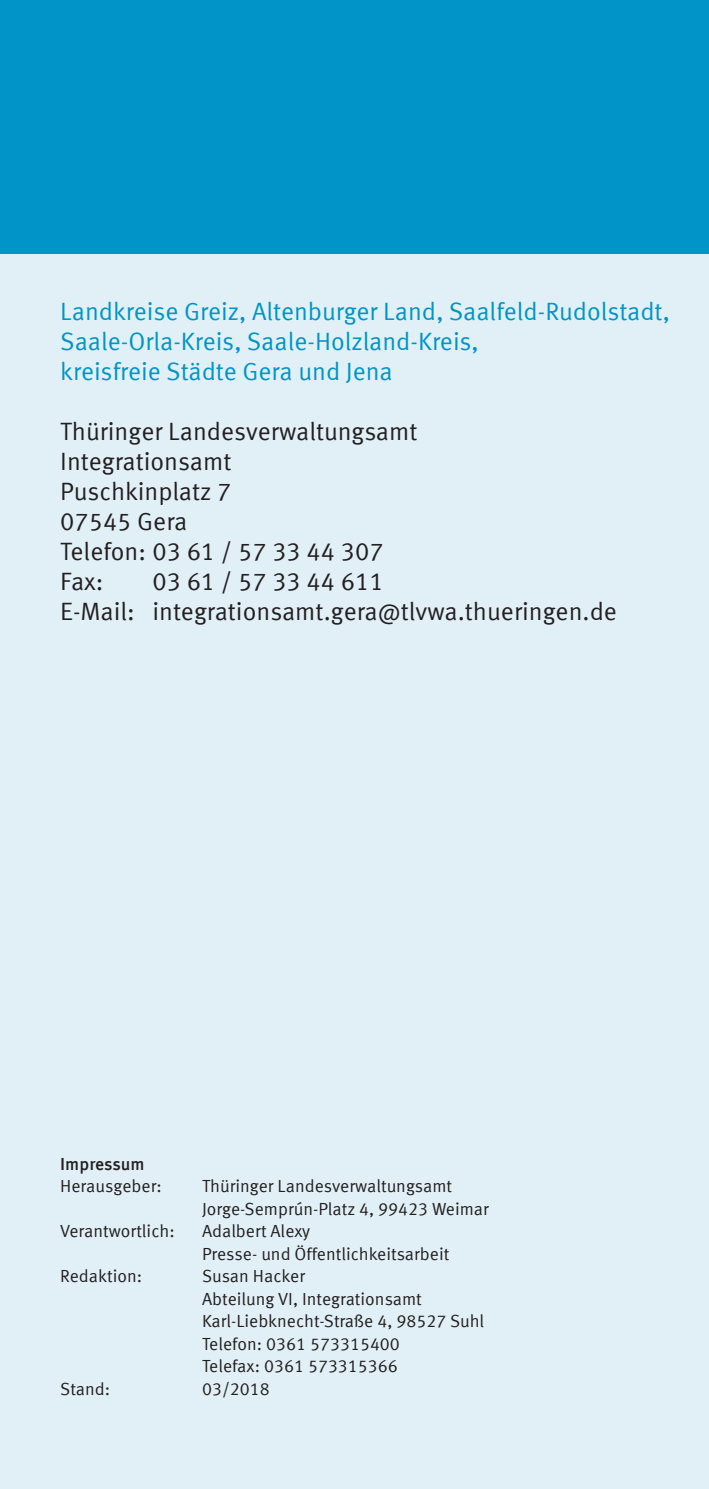
<style>
.page{position:relative;width:709px;height:1489px;background:#fff}
.page>*{position:absolute;margin:0;border:0;box-sizing:border-box;transform-origin:0 0}
.t1{font:25px/30px "Meta Offc Pro Norm";color:#231f20}
.t2{font:25px/30px "Meta Offc Pro Norm";color:#0094c8}
.t3{font:17.5px/22.5px "Meta Offc Pro Norm";color:#231f20}
.t4{font:500 17.5px "Meta Offc Pro";letter-spacing:-.005em;color:#231f20}
</style>
<div class="page">
<div style="left:0;top:253px;width:709px;height:1235px;background:#e1f0f7"></div>
<div style="left:0;top:0;width:709px;height:253px;background:#0094c8"></div>
<h1 class="t2" style="left:60px;top:295px;width:611px">Landkreise Greiz, Altenburger Land, Saalfeld-Rudolstadt,<br>Saale-Orla-Kreis, Saale-Holzland-Kreis,<br>kreisfreie Städte Gera und Jena</h1>
<h1 class="t1" style="left:60px;top:415px;width:359px">Thüringer Landesverwaltungsamt<br>Integrationsamt<br>Puschkinplatz 7<br>07545 Gera<br>Telefon: 03 61 / 57 33 44 307<br>Fax:</h1>
<h1 class="t1" style="left:60px;top:565px;width:558px;text-indent:92px">03 61 / 57 33 44 611<br>E-Mail: integrationsamt.gera@tlvwa.thueringen.de</h1>
<p class="t4" style="left:60px;top:1149px;width:86px">Impressum</p>
<p class="t3" style="left:60px;top:1173px;width:103px">Herausgeber:</p>
<p class="t3" style="left:202px;top:1173px;width:288px">Thüringer Landesverwaltungsamt<br>Jorge-Semprún-Platz 4, 99423 Weimar</p>
<p class="t3" style="left:60px;top:1218px;width:116px">Verantwortlich:</p>
<p class="t3" style="left:202px;top:1218px;width:249px">Adalbert Alexy<br>Presse- und Öffentlichkeitsarbeit</p>
<p class="t3" style="left:60px;top:1263px;width:83px">Redaktion:</p>
<p class="t3" style="left:202px;top:1263px;width:284px">Susan Hacker<br>Abteilung VI, Integrationsamt<br>Karl-Liebknecht-Straße 4, 98527 Suhl<br>Telefon: 0361 573315400<br>Telefax: 0361 573315366</p>
<p class="t3" style="left:60px;top:1376px;width:51px">Stand:</p>
<p class="t3" style="left:202px;top:1376px;width:69px">03/2018</p>
</div>
